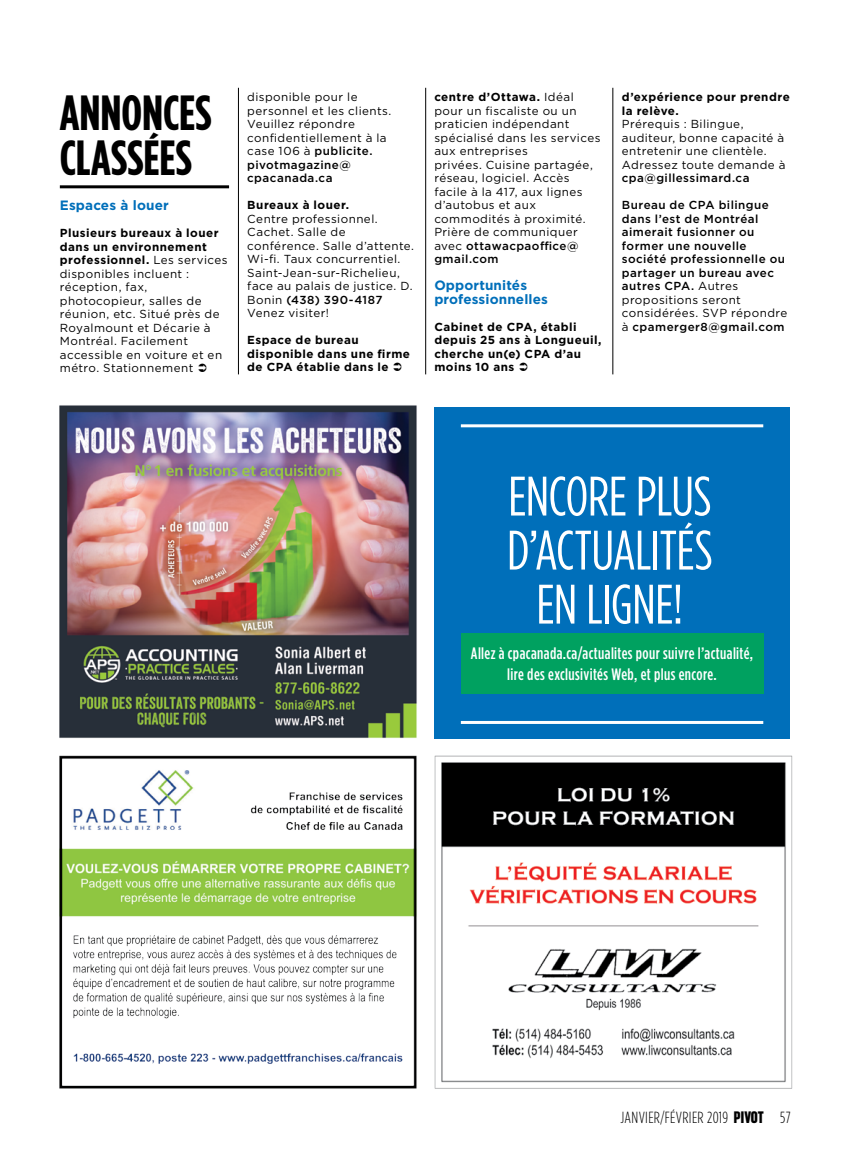
<style>
.page{position:relative;width:851px;height:1175px;background:#fff}
.page>*{position:absolute;margin:0;border:0;box-sizing:border-box;transform-origin:0 0}
.t1{font:55.5px/54px "Gotham Condensed";letter-spacing:-.01em;color:#fff;text-align:center}
.t2{font:700 49.35px/45px "Gotham Condensed";color:#000}
.t3{font:500 16.5px/21px "Gotham Condensed";letter-spacing:.025em;color:#fff;text-align:center}
.t4{font:300 16.2px "Gotham Condensed";letter-spacing:.02em;color:#000}
.t5{font:700 13.5px/13.5px "Gotham";letter-spacing:.01em;color:#006fba}
.t6{font:11.7px/13.5px "Gotham";letter-spacing:.035em;color:#000}
.t7{font:500 11.7px/13.5px "Gotham";letter-spacing:.04em;color:#000}
.t8{font:700 11.7px/13.5px "Gotham";letter-spacing:.04em;color:#000}
.s1{font-weight:700}
.s2{font-weight:500}
.s3{font-weight:400}
.s4{font-family:"Sharp Grotesk Bold 14";font-weight:400}
</style>
<div class="page">
<img style="left:59px;top:352px;width:734px;height:737px">
<div style="left:434px;top:407px;width:356px;height:332px;background:#006fba"></div>
<div style="left:461px;top:632px;width:302px;height:61px;background:#00a160"></div>
<hr style="left:238px;top:88px;width:1px;height:286px;background:#000">
<hr style="left:425px;top:88px;width:1px;height:286px;background:#000">
<hr style="left:612px;top:88px;width:1px;height:286px;background:#000">
<hr style="left:461px;top:721px;width:302px;height:3px;background:#fff">
<hr style="left:461px;top:424px;width:302px;height:3px;background:#fff">
<hr style="left:60px;top:185px;width:169px;height:3px;background:#000">
<svg style="left:198px;top:363px;width:8px;height:9px"></svg>
<svg style="left:393px;top:363px;width:8px;height:8px"></svg>
<svg style="left:519px;top:363px;width:8px;height:8px"></svg>
<p class="t2" style="left:60px;top:89px;width:153px">ANNONCES<br>CLASSÉES</p>
<p class="t5" style="left:60px;top:198px;width:110px">Espaces à louer</p>
<p class="t6" style="left:60px;top:226px;width:169px"><span class="s1">Plusieurs bureaux à louer dans un environnement professionnel.</span> Les services disponibles incluent : réception, fax, photocopieur, salles de réunion, etc. Situé près de<br>Royalmount et Décarie à<br>Montréal. Facilement accessible en voiture et en métro. Stationnement</p>
<p class="t6" style="left:247px;top:90px;width:146px">disponible pour le personnel et les clients.<br>Veuillez répondre confdentiellement à la case 106 à <span class="s2">publicite.</span></p>
<p class="t7" style="left:247px;top:158px;width:105px">pivotmagazine@ cpacanada.ca</p>
<p class="t8" style="left:247px;top:198px;width:103px">Bureaux à louer.</p>
<p class="t6" style="left:247px;top:212px;width:168px">Centre professionnel.<br>Cachet. Salle de conférence. Salle d’attente.<br>Wi-f. Taux concurrentiel.<br>Saint-Jean-sur-Richelieu, face au palais de justice. D.<br>Bonin <span class="s2">(438) 390-4187<br></span>Venez visiter!</p>
<p class="t8" style="left:247px;top:333px;width:164px">Espace de bureau disponible dans une frme de CPA établie dans le</p>
<p class="t6" style="left:434px;top:90px;width:168px"><span class="s1">centre d’Ottawa.</span> Idéal pour un fscaliste ou un praticien indépendant spécialisé dans les services aux entreprises<br>privées. Cuisine partagée, réseau, logiciel. Accès facile à la 417, aux lignes d’autobus et aux commodités à proximité.<br>Prière de communiquer</p>
<p class="t7" style="left:434px;top:239px;width:146px"><span class="s3">avec</span> ottawacpaofce@ gmail.com</p>
<p class="t5" style="left:434px;top:279px;width:115px">Opportunités professionnelles</p>
<p class="t8" style="left:434px;top:320px;width:168px">Cabinet de CPA, établi depuis 25 ans à Longueuil, cherche un(e) CPA d’au moins 10 ans</p>
<p class="t8" style="left:621px;top:90px;width:169px">d’expérience pour prendre la relève.</p>
<p class="t6" style="left:621px;top:117px;width:165px">Prérequis : Bilingue, auditeur, bonne capacité à entretenir une clientèle.<br>Adressez toute demande à</p>
<p class="t7" style="left:621px;top:171px;width:129px">cpa@gillessimard.ca</p>
<p class="t7" style="left:621px;top:198px;width:167px">Bureau de CPA bilingue dans l’est de Montréal aimerait fusionner ou former une nouvelle société professionnelle ou partager un bureau avec autres CPA. <span class="s3">Autres propositions seront considérées. SVP répondre à</span> cpamerger8@gmail.com</p>
<p class="t1" style="left:507px;top:468px;width:207px">ENCORE PLUS<br>D’ACTUALITÉS<br>EN LIGNE!</p>
<p class="t3" style="left:471px;top:642px;width:283px">Allez à cpacanada.ca/actualites pour suivre l’actualité, lire des exclusivités Web, et plus encore.</p>
<h3 class="t4" style="left:620px;top:1108px;width:172px">JANVIER/FÉVRIER 2019 <span class="s4">PIVOT</span> 57</h3>
</div>
